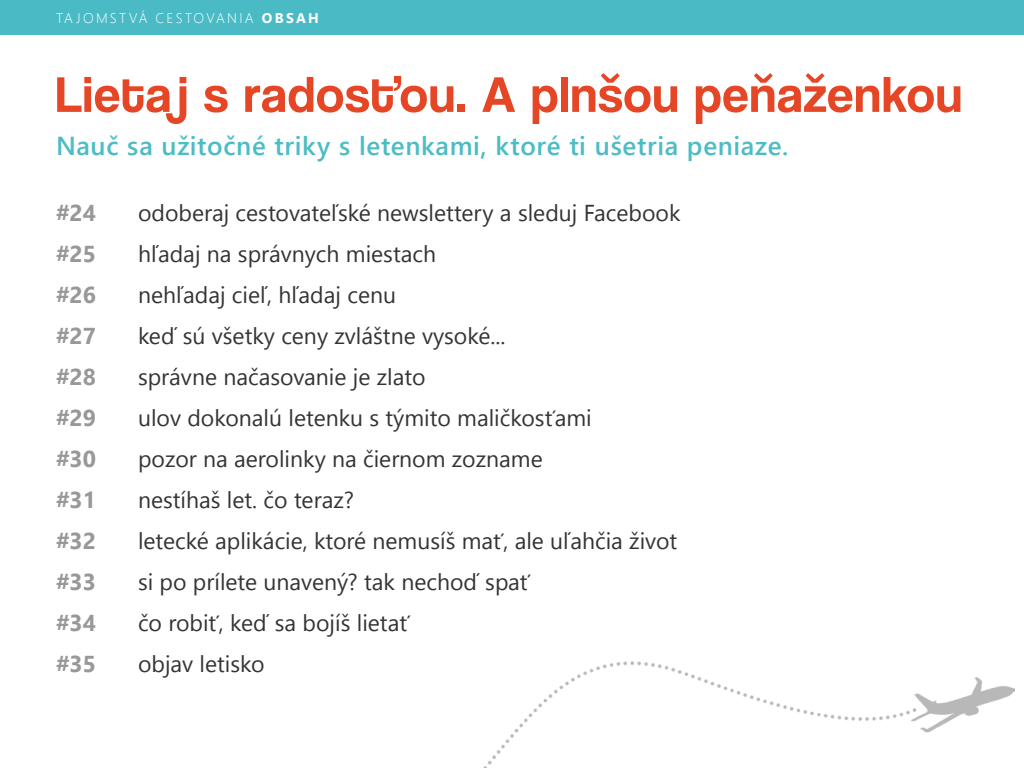
<style>
.page{position:relative;width:1024px;height:768px;background:#fff}
.page>*{position:absolute;margin:0;border:0;box-sizing:border-box;transform-origin:0 0}
.t1{font:52px "Coolvetica Rg";letter-spacing:.025em;color:#e44626}
.t2{font:600 26px "Segoe UI";letter-spacing:.025em;color:#4cbcc5}
.t3{font:23px/41px "Segoe UI";color:#343433}
.t4{font:700 23px/41px "Segoe UI";color:#989899;text-align:justify}
.t5{font:300 14px "Segoe UI";letter-spacing:.165em;color:#fff}
.s1{font-weight:700}
</style>
<div class="page">
<div style="left:0;top:0;width:1024px;height:35px;background:#4abbc5"></div>
<img style="left:483px;top:661px;width:532px;height:107px">
<p class="t5" style="left:56px;top:7px;width:264px">TAJOMSTVÁ CESTOVANIA <span class="s1">OBSAH</span></p>
<h1 class="t1" style="left:56px;top:64px;width:907px">Lieta j s radosťou. A plnšou peňaženkou</h1>
<p class="t2" style="left:56px;top:125px;width:734px">Nauč sa užitočné triky s letenkami, ktoré ti ušetria peniaze.</p>
<p class="t4" style="left:56px;top:192px;width:42px">#24 #25 #26 #27 #28 #29 #30 #31 #32 #33 #34 #35</p>
<p class="t3" style="left:138px;top:192px;width:544px">odoberaj cestovateľské newslettery a sleduj Facebook hľadaj na správnych miestach<br>nehľadaj cieľ, hľadaj cenu<br>keď sú všetky ceny zvláštne vysoké...<br>správne načasovanie je zlato<br>ulov dokonalú letenku s týmito maličkosťami<br>pozor na aerolinky na čiernom zozname<br>nestíhaš let. čo teraz?<br>letecké aplikácie, ktoré nemusíš mať, ale uľahčia život si po prílete unavený? tak nechoď spať<br>čo robiť, keď sa bojíš lietať<br>objav letisko</p>
</div>
